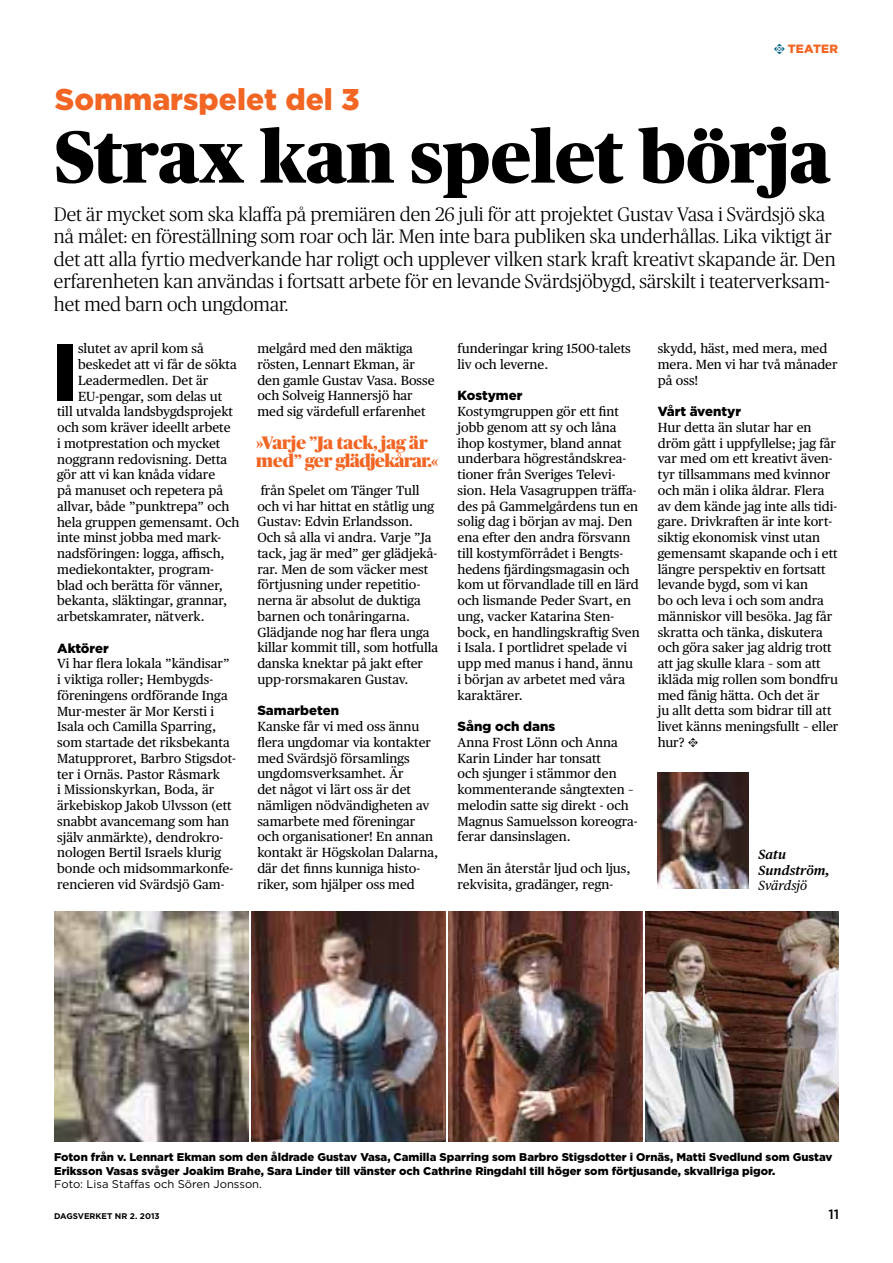
<style>
.page{position:relative;width:893px;height:1263px;background:#fff}
.page>*{position:absolute;margin:0;border:0;box-sizing:border-box;transform-origin:0 0}
.t1{font:900 80.7px "Gotham";color:#000}
.t2{font:900 73.5px "Publico";color:#000}
.t3{font:900 30px "Gotham";color:#f26522}
.t4{font:300 19.5px/22.5px "Publico";color:#000}
.t5{font:900 18px/18px "Publico Banner";letter-spacing:-.015em;color:#f26522}
.t6{font:500 13.5px "Gotham";color:#000}
.t7{font:13.2px/15.8px "Publico Text";color:#000}
.t8{font:900 13.2px "Gotham";color:#000}
.t9{font:italic 600 13.2px/15.8px "Publico Text";color:#000}
.t10{font:italic 13.2px "Publico Text";color:#000}
.t11{font:900 12px "Gotham";color:#f26522}
.t12{font:900 11.25px/13.5px "Gotham";color:#000}
.t13{font:11.25px "Gotham";color:#000}
.t14{font:700 8.25px "Gotham";color:#000}
.s1{font-family:"Type Embellishments One Let Plain";font-weight:400;font-size:15px;color:#005f84}
.s2{font-family:"Type Embellishments One Let Plain"}
</style>
<div class="page">
<img style="left:55px;top:912px;width:194px;height:229px">
<img style="left:658px;top:773px;width:91px;height:116px">
<img style="left:252px;top:912px;width:194px;height:229px">
<img style="left:449px;top:912px;width:194px;height:229px">
<img style="left:646px;top:912px;width:193px;height:229px">
<h3 class="t3" style="left:55px;top:78px;width:307px">Sommarspelet del 3</h3>
<p class="t11" style="left:773px;top:40px;width:57px"><span class="s1">t</span>TEATER</p>
<h2 class="t2" style="left:55px;top:116px;width:777px">Strax kan spelet börja</h2>
<p class="t4" style="left:54px;top:203px;width:783px">Det är mycket som ska klaffa på premiären den 26 juli för att projektet Gustav Vasa i Svärdsjö ska nå målet: en föreställning som roar och lär. Men inte bara publiken ska underhållas. Lika viktigt är det att alla fyrtio medverkande har roligt och upplever vilken stark kraft kreativt skapande är. Den erfarenheten kan användas i fortsatt arbete för en levande Svärdsjöbygd, särskilt i teaterverksam&shy;het med barn och ungdomar.</p>
<h1 class="t1" style="left:52px;top:316px;width:28px">I</h1>
<p class="t7" style="left:78px;top:341px;width:127px">slutet av april kom så</p>
<p class="t7" style="left:78px;top:357px;width:160px">beskedet att vi får de sökta</p>
<p class="t7" style="left:78px;top:372px;width:132px">Leadermedlen. Det är</p>
<p class="t7" style="left:78px;top:388px;width:146px">EU-pengar, som delas ut</p>
<p class="t7" style="left:57px;top:404px;width:177px">till utvalda landsbygdsprojekt</p>
<p class="t7" style="left:57px;top:420px;width:175px">och som kräver ideellt arbete</p>
<p class="t7" style="left:57px;top:435px;width:165px">i motprestation och mycket</p>
<p class="t7" style="left:57px;top:451px;width:172px">noggrann redovisning. Detta</p>
<p class="t7" style="left:57px;top:467px;width:160px">gör att vi kan knåda vidare</p>
<p class="t7" style="left:57px;top:483px;width:168px">på manuset och repetera på</p>
<p class="t7" style="left:57px;top:498px;width:174px">allvar, både ”punktrepa” och</p>
<p class="t7" style="left:57px;top:514px;width:184px">hela gruppen gemensamt. Och</p>
<p class="t7" style="left:57px;top:530px;width:165px">inte minst jobba med mark-</p>
<p class="t7" style="left:57px;top:546px;width:169px">nadsföringen: logga, affisch,</p>
<p class="t7" style="left:57px;top:561px;width:158px">mediekontakter, program-</p>
<p class="t7" style="left:57px;top:577px;width:167px">blad och berätta för vänner,</p>
<p class="t7" style="left:57px;top:593px;width:171px">bekanta, släktingar, grannar,</p>
<p class="t7" style="left:57px;top:608px;width:149px">arbetskamrater, nätverk.</p>
<p class="t8" style="left:57px;top:639px;width:53px">Aktörer</p>
<p class="t7" style="left:57px;top:656px;width:180px">Vi har flera lokala ”kändisar” i viktiga roller; Hembygds&shy;föreningens ordförande Inga<br>Mur-mester är Mor Kersti i<br>Isala och Camilla Sparring, som startade det riksbekanta<br>Matupproret, Barbro Stigsdot&shy;ter i Ornäs. Pastor Råsmark<br>i Missionskyrkan, Boda, är ärkebiskop Jakob Ulvsson (ett snabbt avancemang som han själv anmärkte), dendrokro&shy;nologen Bertil Israels klurig bonde och midsommarkonfe&shy;rencieren vid Svärdsjö Gam-</p>
<p class="t7" style="left:257px;top:341px;width:179px">melgård med den mäktiga rösten, Lennart Ekman, är den gamle Gustav Vasa. Bosse och Solveig Hannersjö har med sig värdefull erfarenhet</p>
<h3 class="t5" style="left:256px;top:434px;width:184px">»Varje ”Ja tack, jag är med” ger glädjekårar.«</h3>
<p class="t7" style="left:257px;top:482px;width:182px">från Spelet om Tänger Tull och vi har hittat en ståtlig ung<br>Gustav: Edvin Erlandsson.<br>Och så alla vi andra. Varje ”Ja tack, jag är med” ger glädjekå&shy;rar. Men de som väcker mest förtjusning under repetitio&shy;nerna är absolut de duktiga barnen och tonåringarna.<br>Glädjande nog har flera unga killar kommit till, som hotfulla danska knektar på jakt efter upp-rorsmakaren Gustav.</p>
<p class="t8" style="left:257px;top:702px;width:83px">Samarbeten</p>
<p class="t7" style="left:257px;top:719px;width:182px">Kanske får vi med oss ännu flera ungdomar via kontakter med Svärdsjö församlings ungdomsverksamhet. Är<br>det något vi lärt oss är det nämligen nödvändigheten av samarbete med föreningar och organisationer! En annan kontakt är Högskolan Dalarna, där det finns kunniga histo&shy;riker, som hjälper oss med</p>
<p class="t7" style="left:458px;top:341px;width:175px">funderingar kring 1500-talets liv och leverne.</p>
<p class="t8" style="left:458px;top:387px;width:66px">Kostymer</p>
<p class="t7" style="left:458px;top:404px;width:184px">Kostymgruppen gör ett fint jobb genom att sy och låna ihop kostymer, bland annat underbara högreståndskrea&shy;tioner från Sveriges Televi&shy;sion. Hela Vasagruppen träffa&shy;des på Gammelgårdens tun en solig dag i början av maj. Den ena efter den andra försvann till kostymförrådet i Bengts&shy;hedens fjärdingsmagasin och kom ut förvandlade till en lärd och lismande Peder Svart, en ung, vacker Katarina Sten&shy;bock, en handlingskraftig Sven i Isala. I portlidret spelade vi upp med manus i hand, ännu i början av arbetet med våra karaktärer.</p>
<p class="t8" style="left:458px;top:717px;width:99px">Sång och dans</p>
<p class="t7" style="left:458px;top:734px;width:182px">Anna Frost Lönn och Anna<br>Karin Linder har tonsatt<br>och sjunger i stämmor den kommenterande sångtexten – melodin satte sig direkt - och<br>Magnus Samuelsson koreogra&shy;ferar dansinslagen.</p>
<p class="t7" style="left:458px;top:860px;width:174px">Men än återstår ljud och ljus, rekvisita, gradänger, regn-</p>
<p class="t7" style="left:658px;top:341px;width:181px">skydd, häst, med mera, med mera. Men vi har två månader på oss!</p>
<p class="t8" style="left:658px;top:402px;width:85px">Vårt äventyr</p>
<p class="t7" style="left:658px;top:419px;width:182px">Hur detta än slutar har en dröm gått i uppfyllelse; jag får var med om ett kreativt även&shy;tyr tillsammans med kvinnor och män i olika åldrar. Flera av dem kände jag inte alls tidi&shy;gare. Drivkraften är inte kort&shy;siktig ekonomisk vinst utan gemensamt skapande och i ett längre perspektiv en fortsatt levande bygd, som vi kan<br>bo och leva i och som andra människor vill besöka. Jag får skratta och tänka, diskutera och göra saker jag aldrig trott att jag skulle klara – som att ikläda mig rollen som bondfru med fånig hätta. Och det är<br>ju allt detta som bidrar till att livet känns meningsfullt – eller hur? <span class="s2">t</span></p>
<p class="t9" style="left:758px;top:846px;width:73px">Satu<br>Sundström,</p>
<p class="t10" style="left:758px;top:877px;width:50px">Svärdsjö</p>
<p class="t12" style="left:54px;top:1150px;width:780px">Foton från v. Lennart Ekman som den åldrade Gustav Vasa, Camilla Sparring som Barbro Stigsdotter i Ornäs, Matti Svedlund som Gustav<br>Eriksson Vasas svåger Joakim Brahe, Sara Linder till vänster och Cathrine Ringdahl till höger som förtjusande, skvallriga pigor.</p>
<p class="t13" style="left:54px;top:1177px;width:209px">Foto: Lisa Staffas och Sören Jonsson.</p>
<p class="t14" style="left:54px;top:1211px;width:107px">DAGSVERKET NR 2. 2013</p>
<p class="t6" style="left:828px;top:1205px;width:12px">11</p>
</div>
